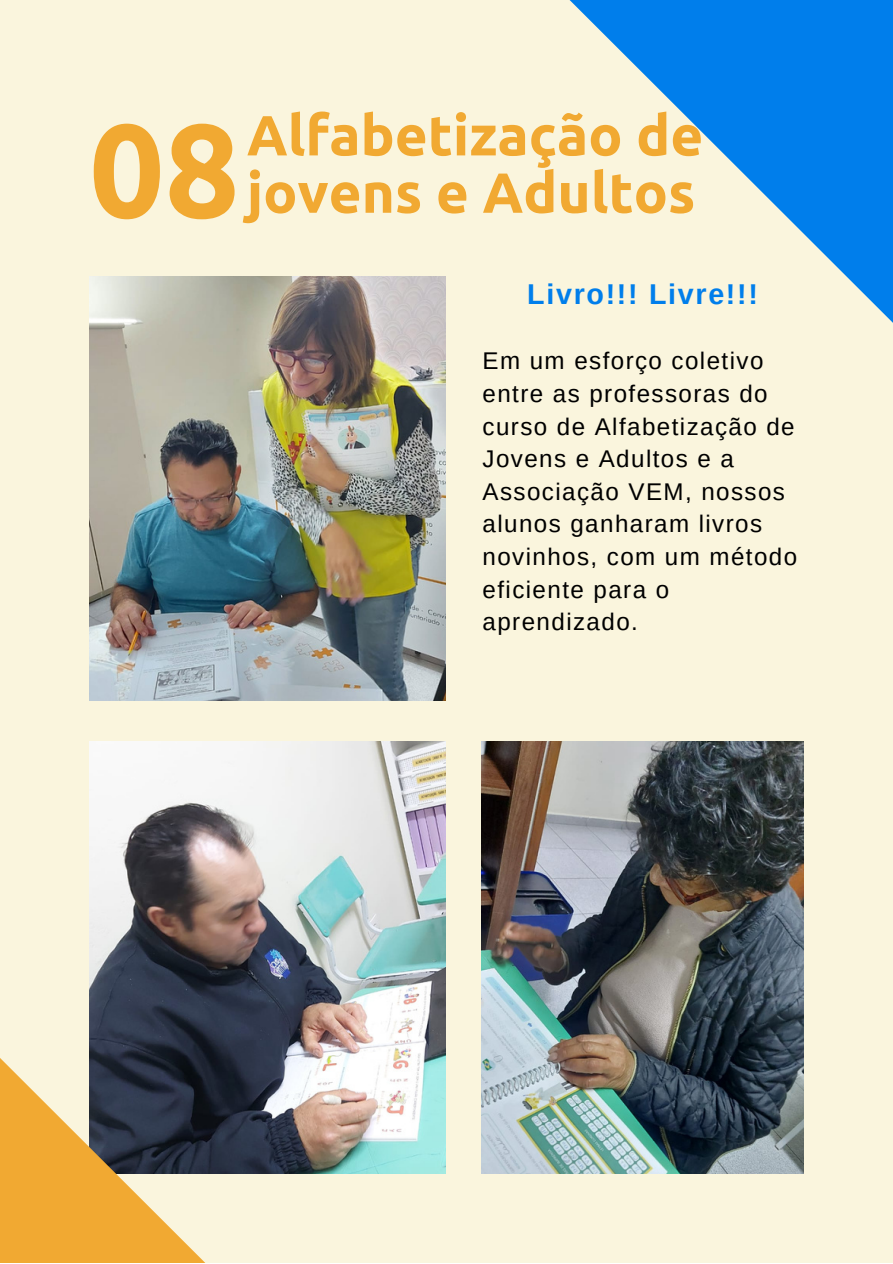
<style>
.page{position:relative;width:893px;height:1264px;background:#fff}
.page>*{position:absolute;margin:0;border:0;box-sizing:border-box;transform-origin:0 0}
.t1{font:700 132.3px "Ubuntu";color:#f1a932}
.t2{font:700 56.55px "Ubuntu";color:#f1a932}
.t3{font:700 28.65px "Arimo";letter-spacing:.06em;color:#007eeb}
.t4{font:24.15px/32.5px "Arimo";letter-spacing:.06em;color:#000}
</style>
<div class="page">
<div style="left:0;top:0;width:892px;height:1262px;background:#faf5dd"></div>
<svg style="left:569px;top:0;width:323px;height:322px"></svg>
<img style="left:481px;top:741px;width:322px;height:432px">
<img style="left:89px;top:277px;width:357px;height:424px">
<img style="left:89px;top:741px;width:357px;height:51px">
<img style="left:0;top:792px;width:446px;height:470px">
<h1 class="t1" style="left:89px;top:94px;width:152px">08</h1>
<h2 class="t2" style="left:247px;top:103px;width:458px">Alfabetização de</h2>
<h2 class="t2" style="left:247px;top:160px;width:450px">jovens e Adultos</h2>
<p class="t3" style="left:527px;top:278px;width:232px">Livro!!! Livre!!!</p>
<p class="t4" style="left:482px;top:344px;width:316px">Em um esforço coletivo entre as professoras do curso de Alfabetização de<br>Jovens e Adultos e a<br>Associação VEM, nossos alunos ganharam livros novinhos, com um método eficiente para o aprendizado.</p>
</div>
